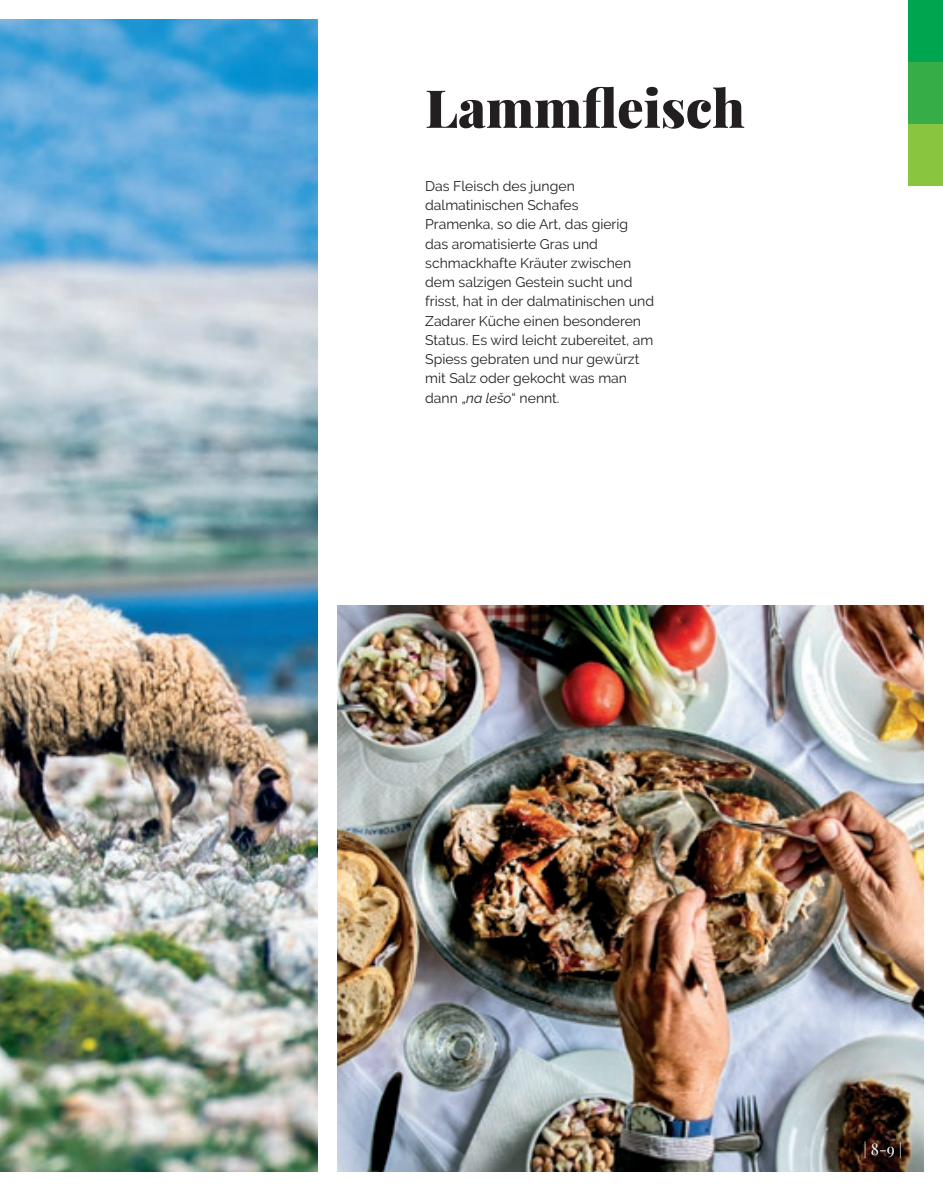
<style>
.page{position:relative;width:943px;height:1191px;background:#fff}
.page>*{position:absolute;margin:0;border:0;box-sizing:border-box;transform-origin:0 0}
.t1{font:900 52.5px "Playfair Display";color:#231f20}
.t2{font:15.75px "Playfair Display";color:#fff}
.t3{font:14px/19.2px "Raleway";color:#231f20}
.s1{font-style:italic}
</style>
<div class="page">
<img style="left:0;top:20px;width:317px;height:1151px">
<img style="left:337px;top:605px;width:586px;height:566px">
<div style="left:908px;top:0;width:35px;height:62px;background:#00a54f"></div>
<div style="left:908px;top:62px;width:35px;height:62px;background:#36ad47"></div>
<div style="left:908px;top:124px;width:35px;height:62px;background:#89c53f"></div>
<h1 class="t1" style="left:425px;top:67px;width:321px">Lammfleisch</h1>
<p class="t3" style="left:425px;top:176px;width:230px">Das Fleisch des jungen dalmatinischen Schafes<br>Pramenka, so die Art, das gierig das aromatisierte Gras und schmackhafte Kräuter zwischen dem salzigen Gestein sucht und frisst, hat in der dalmatinischen und<br>Zadarer Küche einen besonderen<br>Status. Es wird leicht zubereitet, am<br>Spiess gebraten und nur gewürzt mit Salz oder gekocht was man dann „<span class="s1">na lešo</span>“ nennt.</p>
<p class="t2" style="left:863px;top:1136px;width:40px">| 8-9 |</p>
</div>
